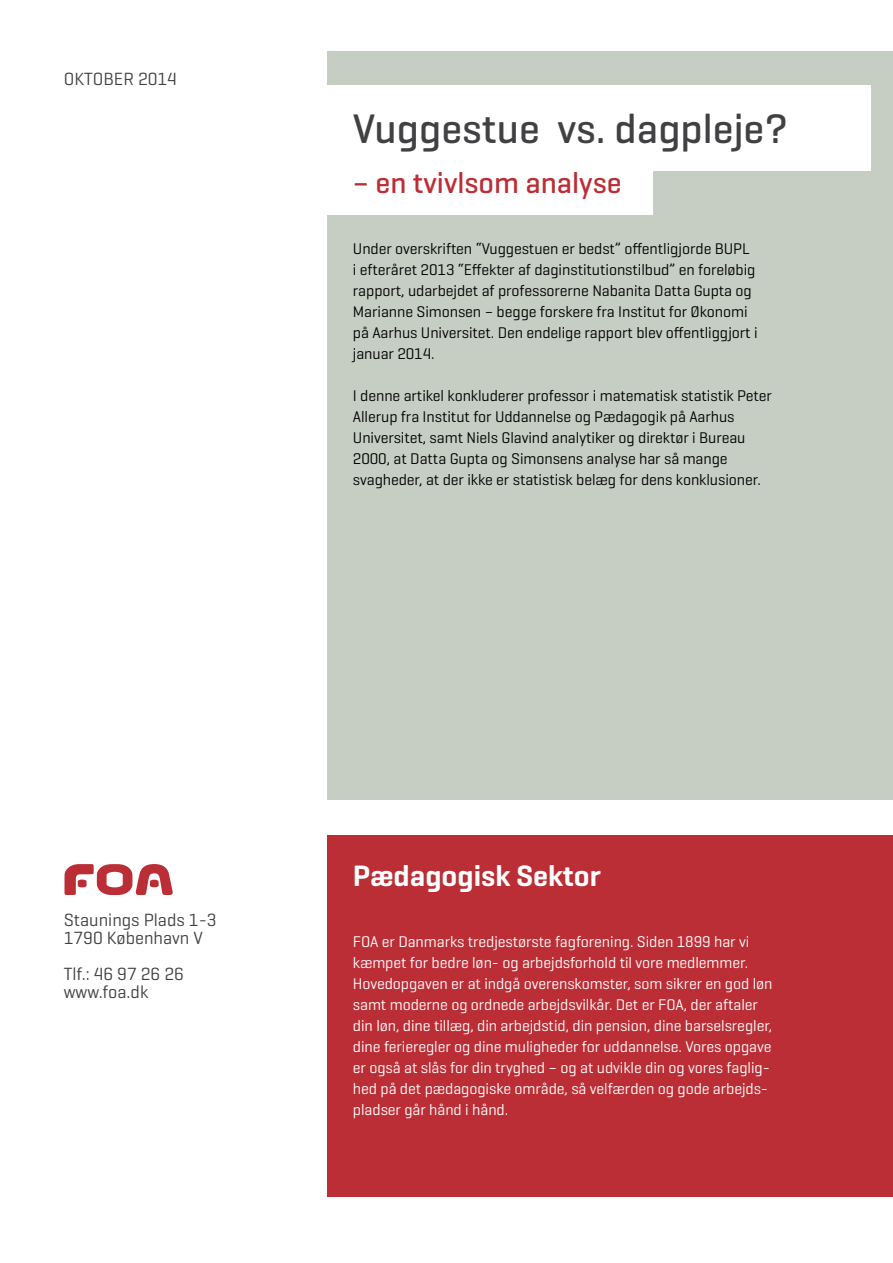
<style>
.page{position:relative;width:893px;height:1263px;background:#fff}
.page>*{position:absolute;margin:0;border:0;box-sizing:border-box;transform-origin:0 0}
.t1{font:500 42px "Geogrotesque";color:#414042}
.t2{font:500 30px "Geogrotesque";color:#bc2e36}
.t3{font:600 30px "Geogrotesque";color:#fff}
.t4{font:18px/18px "Geogrotesque";color:#414042}
.t5{font:15.75px/21px "Geogrotesque";letter-spacing:-.005em;color:#000}
.t6{font:15.75px/21px "Geogrotesque";letter-spacing:-.005em;color:#fff}
</style>
<div class="page">
<div style="left:327px;top:51px;width:566px;height:748px;background:#c6cdc2"></div>
<div style="left:327px;top:836px;width:566px;height:361px;background:#bc2e36"></div>
<svg style="left:64px;top:864px;width:109px;height:31px"></svg>
<div style="left:321px;top:85px;width:550px;height:85px;background:#fff"></div>
<div style="left:321px;top:166px;width:332px;height:48px;background:#fff"></div>
<p class="t4" style="left:64px;top:72px;width:115px">OKTOBER 2014</p>
<h1 class="t1" style="left:353px;top:113px;width:437px">Vuggestue vs. dagpleje?</h1>
<h2 class="t2" style="left:353px;top:171px;width:270px">– en tvivlsom analyse</h2>
<p class="t5" style="left:353px;top:240px;width:406px">Under overskriften “Vuggestuen er bedst” offentligjorde BUPL<br>i efteråret 2013 “Effekter af daginstitutionstilbud” en foreløbig rapport, udarbejdet af professorerne Nabanita Datta Gupta og Marianne Simonsen – begge forskere fra Institut for Økonomi på Aarhus Universitet. Den endelige rapport blev offentliggjort i januar 2014.</p>
<p class="t5" style="left:353px;top:387px;width:421px">I denne artikel konkluderer professor i matematisk statistik Peter Allerup fra Institut for Uddannelse og Pædagogik på Aarhus Universitet, samt Niels Glavind analytiker og direktør i Bureau 2000, at Datta Gupta og Simonsens analyse har så mange svagheder, at der ikke er statistisk belæg for dens konklusioner.</p>
<p class="t4" style="left:64px;top:912px;width:154px">Staunings Plads 1-3<br>1790 København V</p>
<p class="t4" style="left:64px;top:966px;width:122px">Tlf.: 46 97 26 26 www.foa.dk</p>
<h2 class="t3" style="left:353px;top:864px;width:249px">Pædagogisk Sektor</h2>
<p class="t6" style="left:353px;top:933px;width:421px">FOA er Danmarks tredjestørste fagforening. Siden 1899 har vi kæmpet for bedre løn- og arbejdsforhold til vore medlemmer.<br>Hovedopgaven er at indgå overenskomster, som sikrer en god løn samt moderne og ordnede arbejdsvilkår. Det er FOA, der aftaler din løn, dine tillæg, din arbejdstid, din pension, dine barselsregler, dine ferieregler og dine muligheder for uddannelse. Vores opgave er også at slås for din tryghed – og at udvikle din og vores faglig&shy;hed på det pædagogiske område, så velfærden og gode arbejds&shy;pladser går hånd i hånd.</p>
</div>
